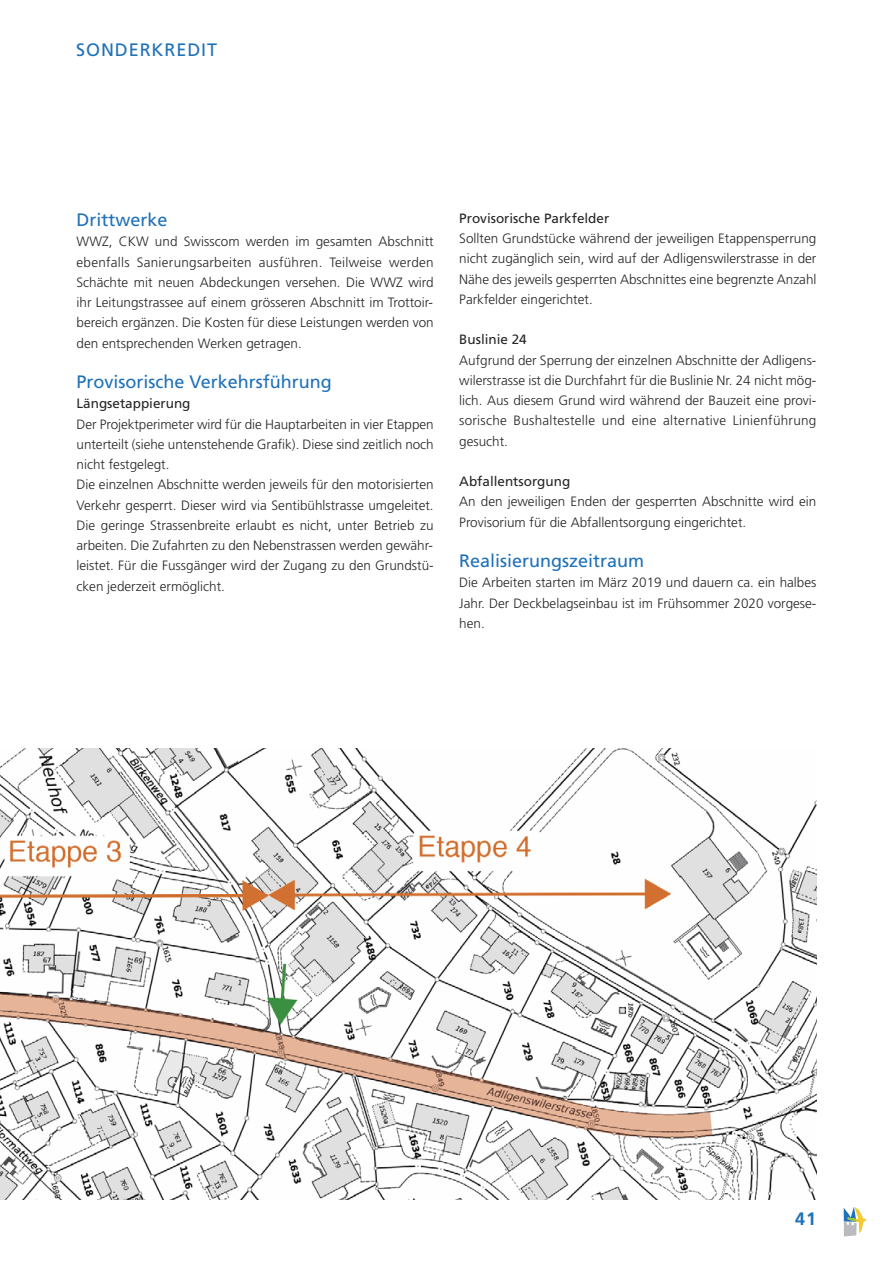
<style>
.page{position:relative;width:893px;height:1263px;background:#fff}
.page>*{position:absolute;margin:0;border:0;box-sizing:border-box;transform-origin:0 0}
.t1{font:18px "Frutiger";color:#1f71b9}
.t2{font:18px "Frutiger";letter-spacing:.05em;color:#1f71b9}
.t3{font:700 18px "Frutiger";color:#1f71b9}
.t4{font:300 13.5px/20.2px "Frutiger";color:#272526;text-align:justify}
.t5{font:13.5px "Frutiger";color:#272526}
</style>
<div class="page">
<svg style="left:844px;top:1207px;width:22px;height:29px"></svg>
<img style="left:0;top:748px;width:816px;height:451px">
<p class="t2" style="left:76px;top:43px;width:142px">SONDERKREDIT</p>
<p class="t1" style="left:77px;top:213px;width:93px">Drittwerke</p>
<p class="t4" style="left:77px;top:233px;width:359px">WWZ, CKW und Swisscom werden im gesamten Abschnitt ebenfalls Sanierungsarbeiten ausführen. Teilweise werden Schächte mit neuen Abdeckungen versehen. Die WWZ wird ihr Leitungstrassee auf einem grösseren Abschnitt im Trottoir&shy;bereich ergänzen. Die Kosten für diese Leistungen werden von den entsprechenden Werken getragen.</p>
<p class="t1" style="left:77px;top:375px;width:257px">Provisorische Verkehrsführung</p>
<p class="t5" style="left:77px;top:398px;width:116px">Längsetappierung</p>
<p class="t4" style="left:77px;top:415px;width:359px">Der Projektperimeter wird für die Hauptarbeiten in vier Etappen unterteilt (siehe untenstehende Grafik). Diese sind zeitlich noch nicht festgelegt.</p>
<p class="t4" style="left:77px;top:476px;width:359px">Die einzelnen Abschnitte werden jeweils für den motorisierten Verkehr gesperrt. Dieser wird via Sentibühlstrasse umgeleitet.<br>Die geringe Strassenbreite erlaubt es nicht, unter Betrieb zu arbeiten. Die Zufahrten zu den Nebenstrassen werden gewähr&shy;leistet. Für die Fussgänger wird der Zugang zu den Grundstü&shy;cken jederzeit ermöglicht.</p>
<p class="t5" style="left:459px;top:213px;width:152px">Provisorische Parkfelder</p>
<p class="t4" style="left:459px;top:229px;width:359px">Sollten Grundstücke während der jeweiligen Etappensperrung nicht zugänglich sein, wird auf der Adligenswilerstrasse in der Nähe des jeweils gesperrten Abschnittes eine begrenzte Anzahl Parkfelder eingerichtet.</p>
<p class="t5" style="left:459px;top:334px;width:69px">Buslinie 24</p>
<p class="t4" style="left:459px;top:351px;width:359px">Aufgrund der Sperrung der einzelnen Abschnitte der Adligens&shy;wilerstrasse ist die Durchfahrt für die Buslinie Nr. 24 nicht mög&shy;lich. Aus diesem Grund wird während der Bauzeit eine provi&shy;sorische Bushaltestelle und eine alternative Linienführung gesucht.</p>
<p class="t5" style="left:459px;top:476px;width:113px">Abfallentsorgung</p>
<p class="t4" style="left:459px;top:492px;width:359px">An den jeweiligen Enden der gesperrten Abschnitte wird ein<br>Provisorium für die Abfallentsorgung eingerichtet.</p>
<p class="t1" style="left:459px;top:553px;width:187px">Realisierungszeitraum</p>
<p class="t4" style="left:459px;top:573px;width:359px">Die Arbeiten starten im März 2019 und dauern ca. ein halbes Jahr. Der Deckbelagseinbau ist im Frühsommer 2020 vorgese&shy;hen.</p>
<p class="t3" style="left:795px;top:1212px;width:22px">41</p>
</div>
